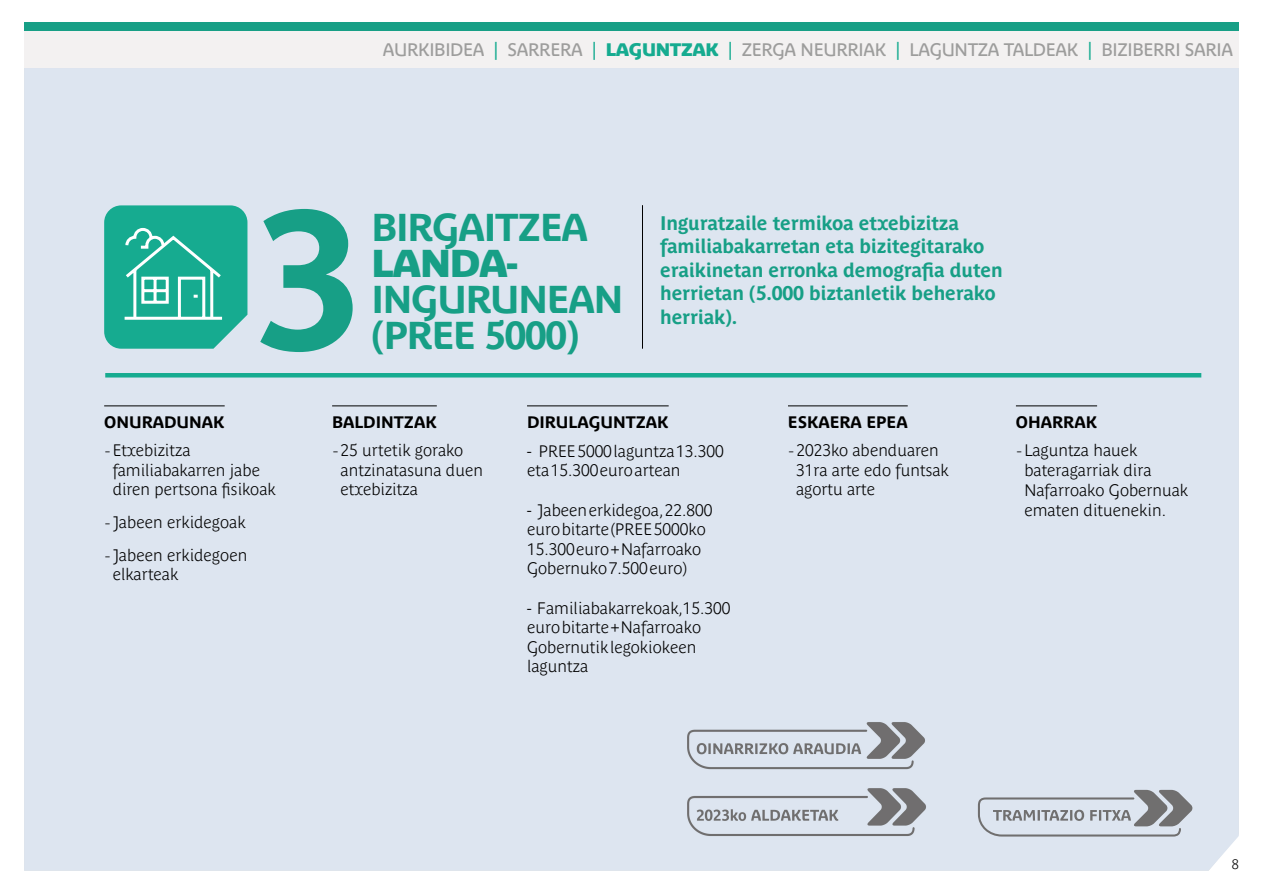
<style>
.page{position:relative;width:1263px;height:893px;background:#fff}
.page>*{position:absolute;margin:0;border:0;box-sizing:border-box;transform-origin:0 0}
.t1{font:700 192.75px "Parisine Plus Std";color:#179f86}
.t2{font:700 38.4px "Parisine Plus Std";letter-spacing:-.03em;color:#179f86}
.t3{font:38.4px "Parisine Plus Std Sombre";letter-spacing:-.03em;color:#179f86}
.t4{font:700 19.5px/23.4px "Parisine Plus Std";letter-spacing:-.01em;color:#179f86}
.t5{font:18px "Parisine Plus Std";letter-spacing:-.02em;color:#9d9d9c}
.t6{font:700 16.5px/19.8px "Parisine Plus Std Clair";color:#000}
.t7{font:700 16.5px "Parisine Plus Std";color:#000}
.t8{font:700 13.5px "Parisine Std Clair";color:#000}
.s1{color:#16ab90}
.s2{font-family:"Parisine Plus Std Sombre";color:#16ab90}
.s3{font-family:"Brown Std";font-weight:300}
</style>
<div class="page">
<div style="left:24px;top:68px;width:1215px;height:803px;background:#dde5f0"></div>
<div style="left:24px;top:27px;width:1215px;height:41px;background:#f3f1f1"></div>
<div style="left:24px;top:22px;width:1215px;height:9px;background:#179f86"></div>
<svg style="left:104px;top:205px;width:143px;height:144px;background:#33b59e"></svg>
<hr style="left:104px;top:405px;width:121px;height:1px;background:#000">
<hr style="left:332px;top:405px;width:105px;height:1px;background:#000">
<hr style="left:527px;top:405px;width:142px;height:1px;background:#000">
<hr style="left:788px;top:405px;width:120px;height:1px;background:#000">
<hr style="left:1016px;top:405px;width:81px;height:1px;background:#000">
<hr style="left:642px;top:205px;width:1px;height:144px;background:#000">
<hr style="left:105px;top:373px;width:1096px;height:4px;background:#16ab90">
<svg style="left:978px;top:790px;width:215px;height:46px;background:#bec4cc"></svg>
<img style="left:682px;top:784px;width:248px;height:56px">
<img style="left:682px;top:718px;width:248px;height:56px">
<p class="t5" style="left:383px;top:39px;width:852px">AURKIBIDEA <span class="s1">|</span> SARRERA <span class="s1">|</span> <span class="s2">LAGUNTZAK</span> <span class="s1">|</span> ZERGA NEURRIAK <span class="s1">|</span> LAGUNTZA TALDEAK <span class="s1">|</span> BIZIBERRI SARIA</p>
<p class="t1" style="left:254px;top:169px;width:109px">3</p>
<p class="t2" style="left:371px;top:205px;width:218px">BIRGAITZEA</p>
<p class="t3" style="left:371px;top:241px;width:148px">LANDA-</p>
<p class="t2" style="left:371px;top:277px;width:253px">INGURUNEAN</p>
<p class="t2" style="left:371px;top:313px;width:209px">(PREE 5000)</p>
<p class="t4" style="left:660px;top:211px;width:344px">Inguratzaile termikoa etxebizitza familiabakarretan eta bizitegitarako eraikinetan erronka demografia duten herrietan (5.000 biztanletik beherako</p>
<p class="t4" style="left:660px;top:305px;width:79px">herriak).</p>
<p class="t7" style="left:104px;top:412px;width:122px">ONURADUNAK</p>
<p class="t6" style="left:113px;top:440px;width:165px;text-indent:-8px"><span class="s3">-</span>Etxebizitza familiabakarren jabe diren pertsona fisikoak</p>
<p class="t6" style="left:104px;top:512px;width:143px"><span class="s3">-</span>Jabeen erkidegoak</p>
<p class="t6" style="left:113px;top:545px;width:136px;text-indent:-8px"><span class="s3">-</span>Jabeen erkidegoen elkarteak</p>
<p class="t7" style="left:332px;top:412px;width:106px">BALDINTZAK</p>
<p class="t6" style="left:341px;top:440px;width:144px;text-indent:-8px"><span class="s3">-</span>25 urtetik gorako antzinatasuna duen etxebizitza</p>
<p class="t7" style="left:527px;top:412px;width:143px">DIRULAGUNTZAK</p>
<p class="t6" style="left:527px;top:441px;width:198px">- PREE 5000 laguntza 13.300 eta 15.300 euro artean</p>
<p class="t6" style="left:527px;top:500px;width:187px">- Jabeen erkidegoa, 22.800 euro bitarte (PREE 5000ko<br>15.300 euro + Nafarroako<br>Gobernuko 7.500 euro)</p>
<p class="t6" style="left:527px;top:598px;width:205px">- Familiabakarrekoak,15.300 euro bitarte + Nafarroako<br>Gobernutik legokiokeen laguntza</p>
<p class="t7" style="left:788px;top:412px;width:121px">ESKAERA EPEA</p>
<p class="t6" style="left:796px;top:440px;width:154px;text-indent:-8px"><span class="s3">-</span>2023ko abenduaren<br>31ra arte edo funtsak agortu arte</p>
<p class="t7" style="left:1016px;top:412px;width:83px">OHARRAK</p>
<p class="t6" style="left:1024px;top:440px;width:165px;text-indent:-8px"><span class="s3">-</span>Laguntza hauek bateragarriak dira<br>Nafarroako Gobernuak ematen dituenekin.</p>
<p class="t8" style="left:1232px;top:856px;width:9px">8</p>
</div>
